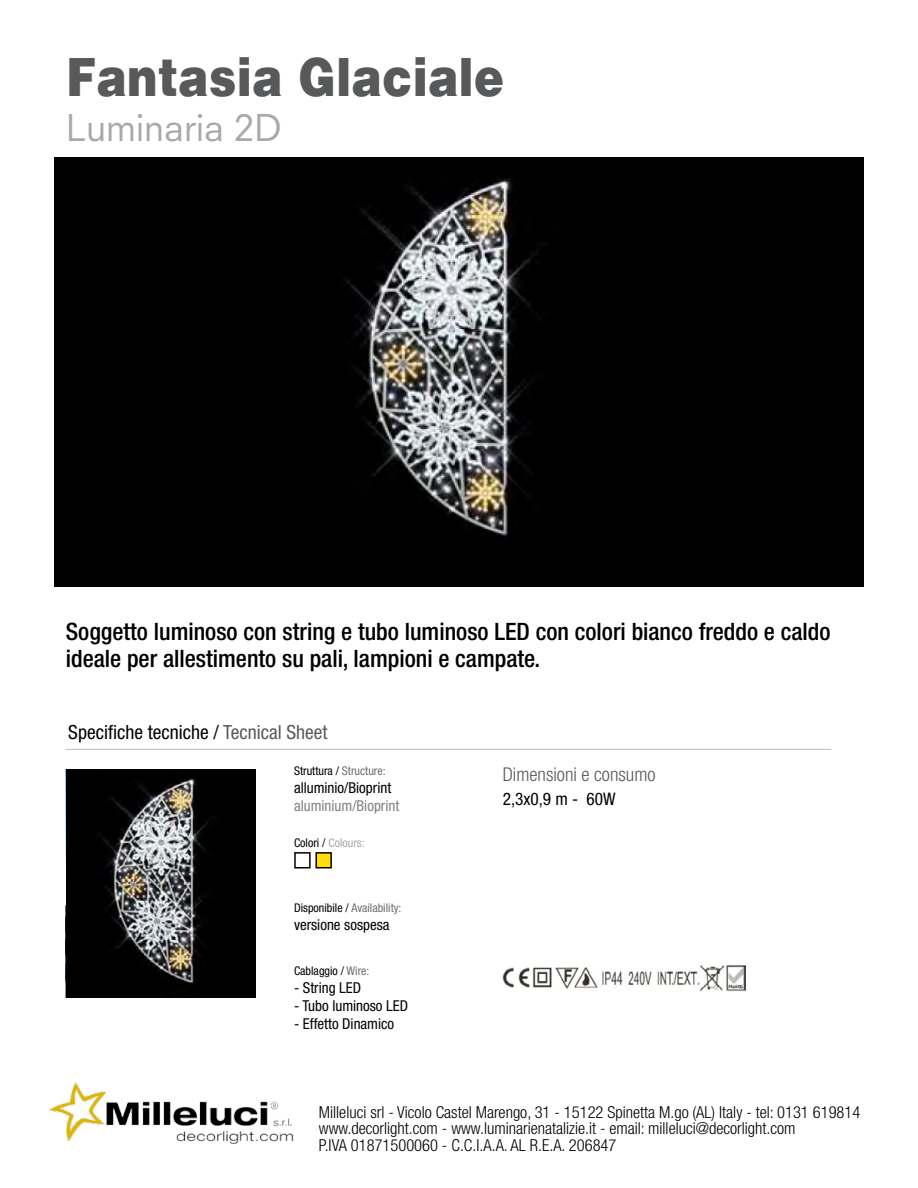
<style>
.page{position:relative;width:918px;height:1188px;background:#fff}
.page>*{position:absolute;margin:0;border:0;box-sizing:border-box;transform-origin:0 0}
.t1{font:900 54px "Helvetica";color:#58595b;scale:.85 1}
.t2{font:36px "Neuzeit SLT Std";color:#a7a9ac}
.t3{font:500 condensed 24px/27px "Helvetica Neue";color:#000}
.t4{font:condensed 19.5px "Helvetica Neue";color:#000}
.t5{font:300 condensed 19.05px "Helvetica Neue";color:#58595b}
.t6{font:condensed 17.25px "Helvetica Neue";color:#000}
.t7{font:300 condensed 16.5px/16.5px "Helvetica Neue";color:#000}
.t8{font:condensed 15px "Helvetica Neue";color:#000}
.t9{font:condensed 15px "Helvetica Neue";color:#808285}
.t10{font:condensed 12px "Helvetica Neue";color:#000}
.t11{font:condensed 12px "Helvetica Neue";color:#6d6e71}
.t12{font:condensed 12px "Helvetica Neue";color:#a7a9ac}
.s1{color:#58595b}
.s2{color:#6d6e71}
.s3{color:#000}
</style>
<div class="page">
<div style="left:54px;top:157px;width:810px;height:429px;background:#000"></div>
<hr style="left:66px;top:749px;width:765px;height:1px;background:#bcbec0">
<div style="left:294px;top:852px;width:17px;height:16px;border:2px solid #000"></div>
<div style="left:316px;top:853px;width:15px;height:15px;background:#ffdf00"></div>
<div style="left:316px;top:852px;width:16px;height:16px;border:2px solid #000"></div>
<img style="left:503px;top:965px;width:242px;height:26px">
<img style="left:49px;top:1082px;width:245px;height:62px">
<img style="left:345px;top:178px;width:193px;height:359px">
<img style="left:67px;top:770px;width:188px;height:227px">
<h1 class="t1" style="left:66px;top:44px;width:517px">Fantasia Glaciale</h1>
<h2 class="t2" style="left:66px;top:106px;width:218px">Luminaria 2D</h2>
<h3 class="t3" style="left:66px;top:618px;width:766px">Soggetto luminoso con string e tubo luminoso LED con colori bianco freddo e caldo ideale per allestimento su pali, lampioni e campate.</h3>
<p class="t4" style="left:68px;top:720px;width:261px">Specifiche tecniche / <span class="s1">Tecnical Sheet</span></p>
<p class="t10" style="left:294px;top:764px;width:93px">Struttura / <span class="s2">Structure:</span></p>
<p class="t8" style="left:294px;top:779px;width:99px">alluminio/Bioprint</p>
<p class="t9" style="left:294px;top:797px;width:107px">aluminium/Bioprint</p>
<p class="t12" style="left:294px;top:836px;width:72px"><span class="s3">Colori /</span> Colours:</p>
<p class="t11" style="left:294px;top:900px;width:109px"><span class="s3">Disponibile /</span> Availability:</p>
<p class="t8" style="left:294px;top:916px;width:97px">versione sospesa</p>
<p class="t10" style="left:294px;top:964px;width:77px">Cablaggio / <span class="s2">Wire:</span></p>
<p class="t8" style="left:294px;top:979px;width:69px">- String LED</p>
<p class="t8" style="left:294px;top:997px;width:116px">- Tubo luminoso LED</p>
<p class="t8" style="left:294px;top:1015px;width:102px">- Effetto Dinamico</p>
<p class="t5" style="left:503px;top:763px;width:154px">Dimensioni e consumo</p>
<p class="t6" style="left:503px;top:789px;width:114px">2,3x0,9 m - 60W</p>
<p class="t7" style="left:319px;top:1104px;width:543px">Milleluci srl - Vicolo Castel Marengo, 31 - 15122 Spinetta M.go (AL) Italy - tel: 0131 619814 www.decorlight.com - www.luminarienatalizie.it - email: milleluci@decorlight.com<br>P.IVA 01871500060 - C.C.I.A.A. AL R.E.A. 206847</p>
</div>
